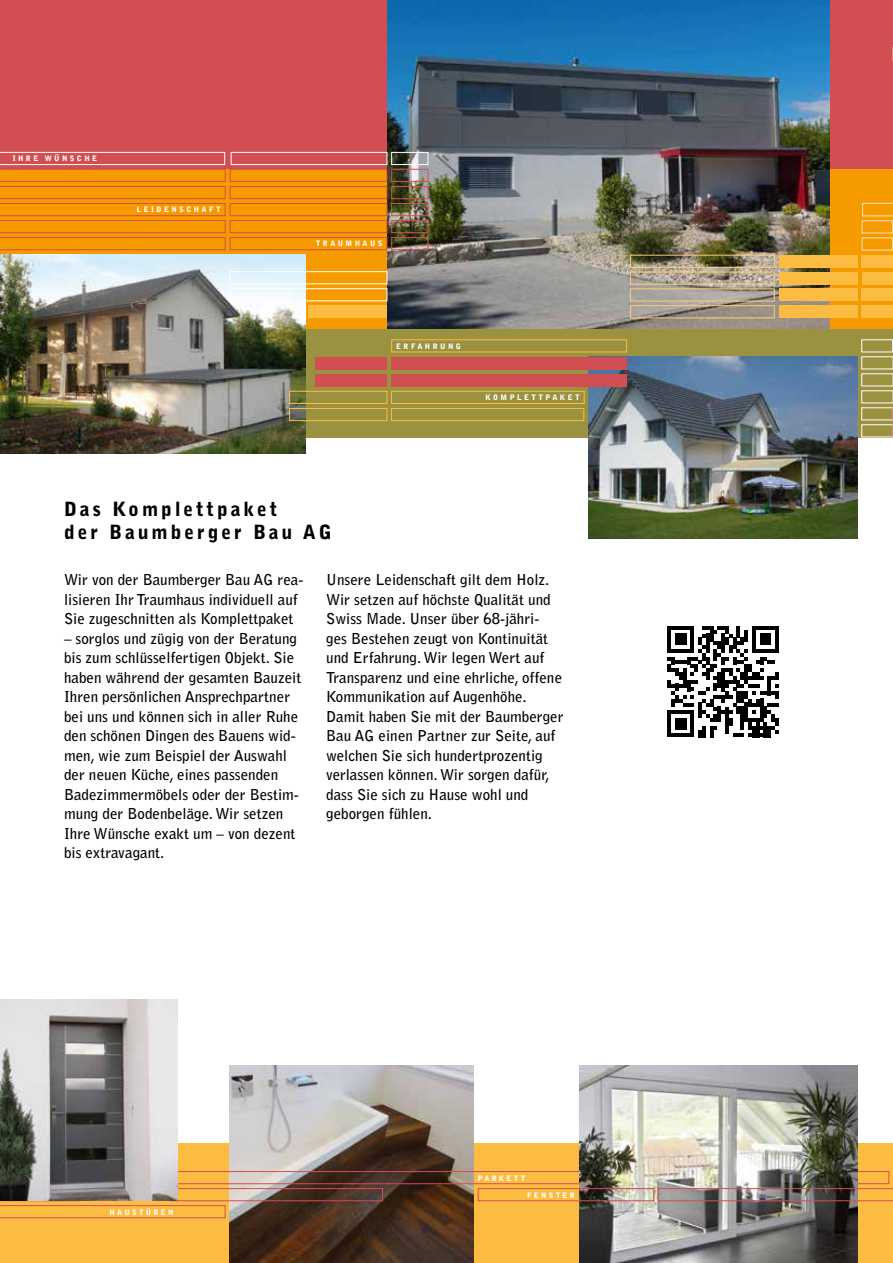
<style>
.page{position:relative;width:893px;height:1263px;background:#fff}
.page>*{position:absolute;margin:0;border:0;box-sizing:border-box;transform-origin:0 0}
.t1{font:900 19.5px/22.5px "Bell Gothic";letter-spacing:.15em;color:#000}
.t2{font:700 15px/19.5px "Bell Gothic";color:#000}
.t3{font:900 7.5px "Bell Gothic";letter-spacing:.325em;color:#fff}
.t4{font:900 7.5px "Bell Gothic";letter-spacing:.3em;color:#fff}
</style>
<div class="page">
<div style="left:0;top:1144px;width:893px;height:119px;background:#fbbc41"></div>
<img style="left:230px;top:1066px;width:243px;height:197px">
<div style="left:0;top:329px;width:893px;height:108px;background:#9b9241"></div>
<img style="left:589px;top:357px;width:268px;height:181px">
<div style="left:0;top:0;width:893px;height:169px;background:#d14f53"></div>
<div style="left:0;top:169px;width:893px;height:160px;background:#f59b00"></div>
<img style="left:387px;top:0;width:442px;height:329px">
<div style="left:391px;top:340px;width:236px;height:12px;border:1px solid #fbbc41"></div>
<div style="left:861px;top:424px;width:32px;height:13px;border:1px solid #fff"></div>
<div style="left:630px;top:305px;width:144px;height:13px;border:1px solid #fdce78"></div>
<div style="left:630px;top:289px;width:144px;height:12px;border:1px solid #fdce78"></div>
<div style="left:630px;top:272px;width:144px;height:12px;border:1px solid #fdce78"></div>
<div style="left:630px;top:255px;width:144px;height:13px;border:1px solid #fdce78"></div>
<div style="left:861px;top:407px;width:32px;height:13px;border:1px solid #fff"></div>
<div style="left:861px;top:340px;width:32px;height:12px;border:1px solid #fff"></div>
<div style="left:779px;top:289px;width:78px;height:12px;background:#fbbc41"></div>
<div style="left:779px;top:305px;width:78px;height:13px;background:#fbbc41"></div>
<div style="left:308px;top:305px;width:79px;height:13px;background:#fbbc41"></div>
<div style="left:779px;top:272px;width:78px;height:12px;background:#fbbc41"></div>
<div style="left:779px;top:255px;width:78px;height:13px;background:#fbbc41"></div>
<div style="left:862px;top:255px;width:31px;height:13px;background:#fbbc41"></div>
<div style="left:862px;top:272px;width:31px;height:12px;background:#fbbc41"></div>
<div style="left:862px;top:289px;width:31px;height:12px;background:#fbbc41"></div>
<div style="left:862px;top:305px;width:31px;height:13px;background:#fbbc41"></div>
<div style="left:391px;top:391px;width:193px;height:13px;border:1px solid #fbbc41"></div>
<img style="left:0;top:255px;width:306px;height:199px">
<div style="left:230px;top:203px;width:157px;height:13px;border:1px solid #d14f53"></div>
<div style="left:391px;top:203px;width:37px;height:13px;border:1px solid #d14f53"></div>
<div style="left:391px;top:220px;width:37px;height:13px;border:1px solid #d14f53"></div>
<div style="left:391px;top:237px;width:37px;height:13px;border:1px solid #d14f53"></div>
<div style="left:230px;top:169px;width:157px;height:13px;border:1px solid #d14f53"></div>
<div style="left:391px;top:169px;width:37px;height:13px;border:1px solid #d14f53"></div>
<div style="left:171px;top:1188px;width:212px;height:13px;border:1px solid #d14f53"></div>
<div style="left:171px;top:1171px;width:718px;height:13px;border:1px solid #d14f53"></div>
<div style="left:230px;top:220px;width:157px;height:13px;border:1px solid #d14f53"></div>
<div style="left:230px;top:186px;width:157px;height:13px;border:1px solid #d14f53"></div>
<div style="left:391px;top:186px;width:37px;height:13px;border:1px solid #d14f53"></div>
<div style="left:230px;top:237px;width:157px;height:13px;border:1px solid #d14f53"></div>
<svg style="left:0;top:152px;width:225px;height:98px"></svg>
<div style="left:231px;top:152px;width:156px;height:13px;border:1px solid #fff"></div>
<div style="left:391px;top:152px;width:37px;height:13px;border:1px solid #fff"></div>
<div style="left:230px;top:271px;width:157px;height:13px;border:1px solid #fff"></div>
<div style="left:230px;top:288px;width:157px;height:13px;border:1px solid #fff"></div>
<div style="left:315px;top:374px;width:72px;height:12px;background:#d14f53"></div>
<div style="left:391px;top:374px;width:236px;height:12px;background:#d14f53"></div>
<div style="left:315px;top:357px;width:72px;height:12px;background:#d14f53"></div>
<div style="left:391px;top:357px;width:236px;height:12px;background:#d14f53"></div>
<img style="left:0;top:1000px;width:178px;height:172px">
<img style="left:579px;top:1066px;width:278px;height:197px">
<div style="left:289px;top:391px;width:98px;height:13px;border:1px solid #fbbc41"></div>
<div style="left:289px;top:408px;width:98px;height:13px;border:1px solid #fbbc41"></div>
<div style="left:391px;top:408px;width:193px;height:13px;border:1px solid #fbbc41"></div>
<svg style="left:862px;top:203px;width:31px;height:13px"></svg>
<svg style="left:892px;top:47px;width:1px;height:14px"></svg>
<div style="left:862px;top:238px;width:31px;height:12px;border:1px solid #fee2bd"></div>
<div style="left:862px;top:221px;width:31px;height:12px;border:1px solid #fee2bd"></div>
<svg style="left:892px;top:407px;width:1px;height:30px"></svg>
<svg style="left:658px;top:1188px;width:235px;height:13px;background:#957b6c"></svg>
<div style="left:478px;top:1188px;width:176px;height:13px;border:1px solid #d14f53"></div>
<svg style="left:0;top:1172px;width:225px;height:46px"></svg>
<svg style="left:667px;top:626px;width:112px;height:111px"></svg>
<p class="t3" style="left:13px;top:154px;width:86px">IHRE WÜNSCHE</p>
<p class="t3" style="left:137px;top:205px;width:85px">LEIDENSCHAFT</p>
<p class="t3" style="left:316px;top:239px;width:68px">TRAUMHAUS</p>
<p class="t3" style="left:396px;top:342px;width:66px">ERFAHRUNG</p>
<p class="t3" style="left:486px;top:393px;width:96px">KOMPLETTPAKET</p>
<h1 class="t1" style="left:64px;top:498px;width:269px">Das Komplettpaket<br>der Baumberger Bau AG</h1>
<p class="t2" style="left:64px;top:570px;width:241px">Wir von der Baumberger Bau AG rea&shy;lisieren Ihr Traumhaus individuell auf<br>Sie zugeschnitten als Komplettpaket</p>
<p class="t2" style="left:64px;top:628px;width:239px">– sorglos und zügig von der Beratung bis zum schlüsselfertigen Objekt. Sie haben während der gesamten Bauzeit Ihren persönlichen Ansprechpartner bei uns und können sich in aller Ruhe den schönen Dingen des Bauens wid&shy;men, wie zum Beispiel der Auswahl der neuen Küche, eines passenden Badezimmermöbels oder der Bestim&shy;mung der Bodenbeläge. Wir setzen Ihre Wünsche exakt um – von dezent bis extravagant.</p>
<p class="t2" style="left:326px;top:570px;width:239px">Unsere Leidenschaft gilt dem Holz.<br>Wir setzen auf höchste Qualität und Swiss Made. Unser über 68-jähri&shy;ges Bestehen zeugt von Kontinuität und Erfahrung. Wir legen Wert auf Transparenz und eine ehrliche, offene Kommunikation auf Augenhöhe.<br>Damit haben Sie mit der Baumberger Bau AG einen Partner zur Seite, auf welchen Sie sich hundertprozentig verlassen können. Wir sorgen dafür, dass Sie sich zu Hause wohl und geborgen fühlen.</p>
<p class="t4" style="left:478px;top:1174px;width:49px">PARKETT</p>
<p class="t4" style="left:110px;top:1208px;width:65px">HAUSTÜREN</p>
<p class="t4" style="left:527px;top:1191px;width:49px">FENSTER</p>
</div>
